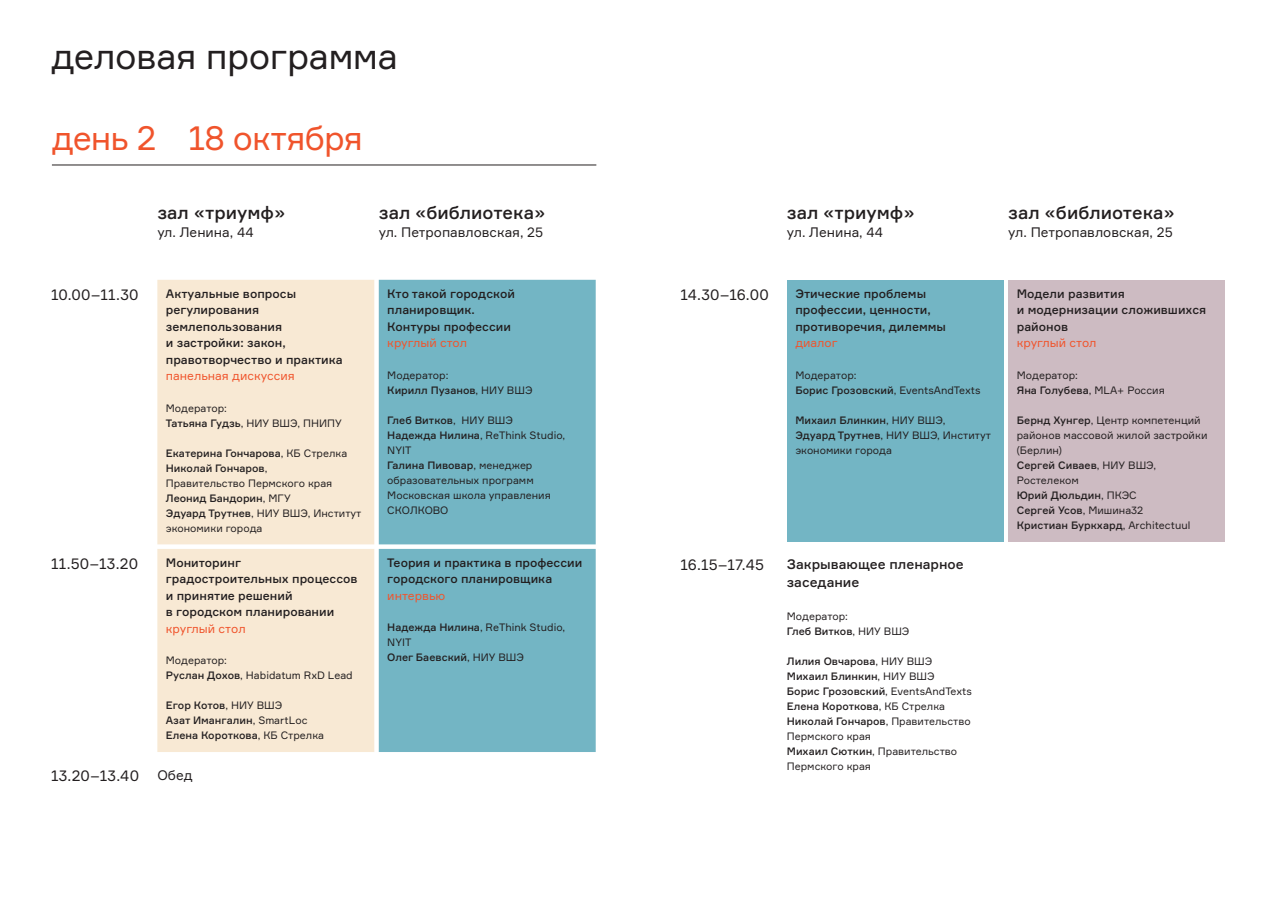
<style>
.page{position:relative;width:1276px;height:910px;background:#fff}
.page>*{position:absolute;margin:0;border:0;box-sizing:border-box;transform-origin:0 0}
.t1{font:36px "Formular";letter-spacing:-.015em;color:#231f20}
.t2{font:33.75px "Formular";letter-spacing:-.03em;color:#f0542c}
.t3{font:500 18px "Formular";color:#231f20}
.t4{font:15px "Formular";letter-spacing:.01em;color:#231f20}
.t5{font:13.5px "Formular";color:#231f20}
.t6{font:500 13.5px/18px "Formular";color:#231f20}
.t7{font:500 12px/16.5px "Formular";color:#231f20}
.t8{font:12px "Formular";color:#f0542c}
.t9{font:10.5px/15px "Formular";color:#231f20}
.t10{font:500 10.5px "Formular";color:#231f20}
.s1{font-weight:500}
.s2{font-weight:400}
</style>
<div class="page">
<hr style="left:52px;top:165px;width:544px;height:1px;background:#231f20">
<div style="left:157px;top:280px;width:217px;height:472px;background:#f8e9d4"></div>
<div style="left:379px;top:280px;width:217px;height:472px;background:#73b5c4"></div>
<div style="left:787px;top:280px;width:216px;height:261px;background:#73b5c4"></div>
<div style="left:1008px;top:280px;width:217px;height:261px;background:#cdbbc2"></div>
<p class="t1" style="left:51px;top:34px;width:348px">деловая программа</p>
<p class="t2" style="left:52px;top:117px;width:312px">день 2 18 октября</p>
<p class="t3" style="left:157px;top:202px;width:129px">зал «триумф»</p>
<p class="t5" style="left:157px;top:224px;width:98px">ул. Ленина, 44</p>
<p class="t3" style="left:379px;top:202px;width:168px">зал «библиотека»</p>
<p class="t5" style="left:379px;top:224px;width:166px">ул. Петропавловская, 25</p>
<p class="t4" style="left:51px;top:285px;width:89px">10.00–11.30</p>
<p class="t7" style="left:166px;top:285px;width:178px">Актуальные вопросы регулирования землепользования<br>и застройки: закон, правотворчество и практика</p>
<p class="t8" style="left:166px;top:368px;width:130px">панельная дискуссия</p>
<p class="t9" style="left:166px;top:400px;width:63px">Модератор:</p>
<p class="t9" style="left:166px;top:415px;width:177px"><span class="s1">Татьяна Гудзь</span>, НИУ ВШЭ, ПНИПУ</p>
<p class="t10" style="left:166px;top:446px;width:183px">Екатерина Гончарова<span class="s2">, КБ Стрелка</span></p>
<p class="t9" style="left:166px;top:460px;width:168px"><span class="s1">Николай Гончаров</span>,<br>Правительство Пермского края</p>
<p class="t10" style="left:166px;top:491px;width:126px">Леонид Бандорин<span class="s2">, МГУ</span></p>
<p class="t9" style="left:166px;top:505px;width:197px"><span class="s1">Эдуард Трутнев</span>, НИУ ВШЭ, Институт экономики города</p>
<p class="t4" style="left:51px;top:554px;width:89px">11.50–13.20</p>
<p class="t7" style="left:166px;top:554px;width:193px">Мониторинг градостроительных процессов и принятие решений<br>в городском планировании</p>
<p class="t8" style="left:166px;top:621px;width:81px">круглый стол</p>
<p class="t9" style="left:166px;top:653px;width:63px">Модератор:</p>
<p class="t9" style="left:166px;top:668px;width:188px"><span class="s1">Руслан Дохов</span>, Habidatum RxD Lead</p>
<p class="t10" style="left:166px;top:699px;width:118px">Егор Котов<span class="s2">, НИУ ВШЭ</span></p>
<p class="t10" style="left:166px;top:714px;width:143px">Азат Имангалин<span class="s2">, SmartLoc</span></p>
<p class="t10" style="left:166px;top:729px;width:160px">Елена Короткова<span class="s2">, КБ Стрелка</span></p>
<p class="t4" style="left:51px;top:766px;width:90px">13.20–13.40</p>
<p class="t5" style="left:157px;top:766px;width:37px">Обед</p>
<p class="t7" style="left:387px;top:285px;width:129px">Кто такой городской планировщик.<br>Контуры профессии</p>
<p class="t8" style="left:387px;top:335px;width:81px">круглый стол</p>
<p class="t9" style="left:387px;top:367px;width:63px">Модератор:</p>
<p class="t10" style="left:387px;top:383px;width:147px">Кирилл Пузанов<span class="s2">, НИУ ВШЭ</span></p>
<p class="t10" style="left:387px;top:413px;width:127px">Глеб Витков<span class="s2">, НИУ ВШЭ</span></p>
<p class="t9" style="left:387px;top:427px;width:179px"><span class="s1">Надежда Нилина</span>, ReThink Studio,<br>NYIT</p>
<p class="t9" style="left:387px;top:457px;width:165px"><span class="s1">Галина Пивовар</span>, менеджер образовательных программ<br>Московская школа управления<br>СКОЛКОВО</p>
<p class="t7" style="left:387px;top:554px;width:197px">Теория и практика в профессии городского планировщика</p>
<p class="t8" style="left:387px;top:588px;width:60px">интервью</p>
<p class="t9" style="left:387px;top:620px;width:179px"><span class="s1">Надежда Нилина</span>, ReThink Studio,<br>NYIT</p>
<p class="t10" style="left:387px;top:651px;width:138px">Олег Баевский<span class="s2">, НИУ ВШЭ</span></p>
<p class="t3" style="left:787px;top:202px;width:129px">зал «триумф»</p>
<p class="t5" style="left:787px;top:224px;width:98px">ул. Ленина, 44</p>
<p class="t3" style="left:1008px;top:202px;width:168px">зал «библиотека»</p>
<p class="t5" style="left:1008px;top:224px;width:166px">ул. Петропавловская, 25</p>
<p class="t4" style="left:680px;top:285px;width:90px">14.30–16.00</p>
<p class="t7" style="left:795px;top:285px;width:152px">Этические проблемы профессии, ценности, противоречия, дилеммы</p>
<p class="t8" style="left:795px;top:335px;width:44px">диалог</p>
<p class="t9" style="left:795px;top:367px;width:63px">Модератор:</p>
<p class="t10" style="left:795px;top:383px;width:187px">Борис Грозовский<span class="s2">, EventsAndTexts</span></p>
<p class="t10" style="left:795px;top:413px;width:152px">Михаил Блинкин<span class="s2">, НИУ ВШЭ,</span></p>
<p class="t9" style="left:795px;top:427px;width:197px"><span class="s1">Эдуард Трутнев</span>, НИУ ВШЭ, Институт экономики города</p>
<p class="t4" style="left:680px;top:555px;width:85px">16.15–17.45</p>
<p class="t6" style="left:787px;top:555px;width:178px">Закрывающее пленарное заседание</p>
<p class="t9" style="left:787px;top:608px;width:63px">Модератор:</p>
<p class="t10" style="left:787px;top:625px;width:124px">Глеб Витков<span class="s2">, НИУ ВШЭ</span></p>
<p class="t10" style="left:787px;top:655px;width:147px">Лилия Овчарова<span class="s2">, НИУ ВШЭ</span></p>
<p class="t10" style="left:787px;top:670px;width:149px">Михаил Блинкин<span class="s2">, НИУ ВШЭ</span></p>
<p class="t10" style="left:787px;top:685px;width:187px">Борис Грозовский<span class="s2">, EventsAndTexts</span></p>
<p class="t10" style="left:787px;top:700px;width:160px">Елена Короткова<span class="s2">, КБ Стрелка</span></p>
<p class="t9" style="left:787px;top:713px;width:185px"><span class="s1">Николай Гончаров</span>, Правительство<br>Пермского края</p>
<p class="t9" style="left:787px;top:743px;width:172px"><span class="s1">Михаил Сюткин</span>, Правительство<br>Пермского края</p>
<p class="t7" style="left:1016px;top:285px;width:191px">Модели развития<br>и модернизации сложившихся районов</p>
<p class="t8" style="left:1016px;top:335px;width:81px">круглый стол</p>
<p class="t9" style="left:1016px;top:367px;width:63px">Модератор:</p>
<p class="t10" style="left:1016px;top:383px;width:150px">Яна Голубева<span class="s2">, MLA+ Россия</span></p>
<p class="t9" style="left:1016px;top:412px;width:192px"><span class="s1">Бернд Хунгер</span>, Центр компетенций районов массовой жилой застройки (Берлин)</p>
<p class="t9" style="left:1016px;top:457px;width:141px"><span class="s1">Сергей Сиваев</span>, НИУ ВШЭ,<br>Ростелеком</p>
<p class="t10" style="left:1016px;top:488px;width:121px">Юрий Дюльдин<span class="s2">, ПКЭС</span></p>
<p class="t10" style="left:1016px;top:503px;width:128px">Сергей Усов<span class="s2">, Мишина32</span></p>
<p class="t10" style="left:1016px;top:518px;width:175px">Кристиан Буркхард<span class="s2">, Architectuul</span></p>
</div>
